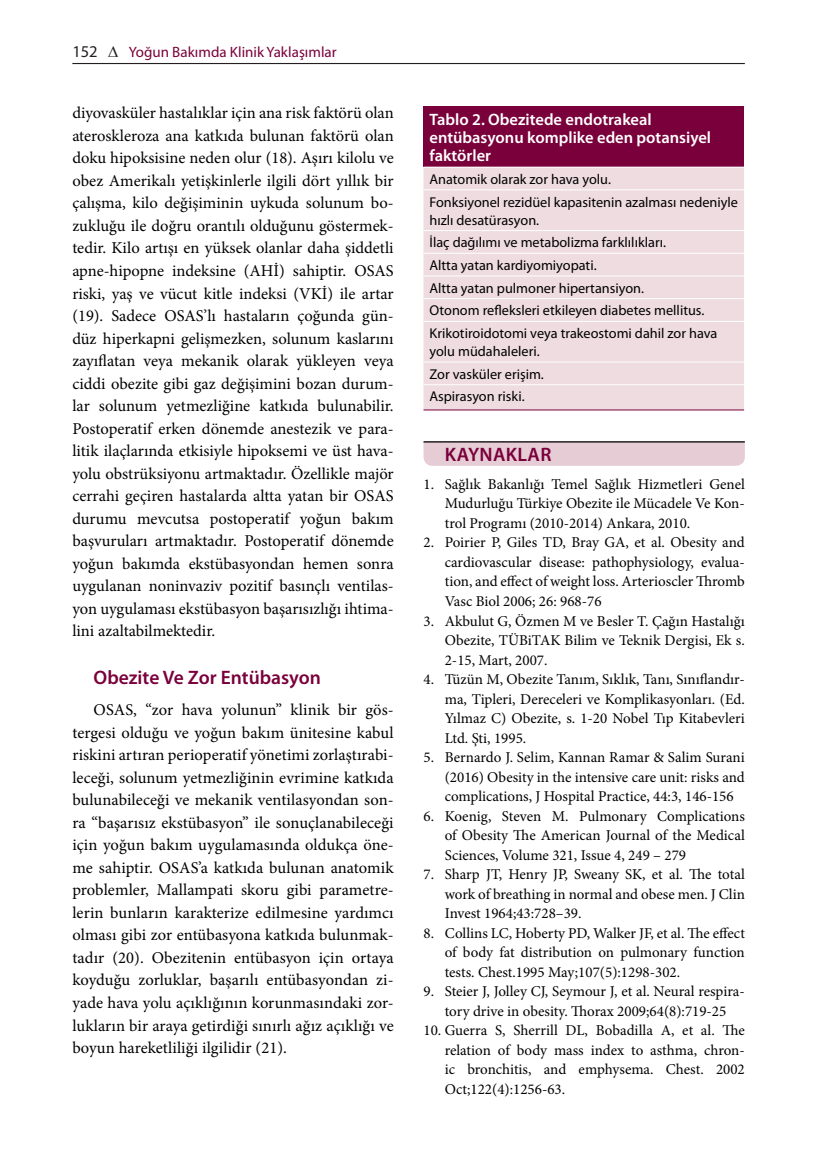
<style>
.page{position:relative;width:830px;height:1170px;background:#fff}
.page>*{position:absolute;margin:0;border:0;box-sizing:border-box;transform-origin:0 0}
.t1{font:600 19.5px "Myriad Pro";color:#7a003b}
.t2{font:600 19.5px "Myriad Pro";letter-spacing:.02em;color:#7a003b}
.t3{font:16.5px/22.5px "Minion Pro";letter-spacing:.005em;color:#000001;text-align:justify}
.t4{font:600 16.5px/18px "Myriad Pro";color:#fff}
.t5{font:15px/19.5px "Minion Pro";color:#000001;text-align:justify}
.t6{font:15px "Myriad Pro";color:#7a003b}
.t7{font:14.25px/22.6px "Myriad Pro";color:#000001}
.s1{font-size:16.5px;color:#231f20}
.s2{color:#231f20}
</style>
<div class="page">
<hr style="left:72px;top:63px;width:672px;height:1px;background:#231f20">
<svg style="left:423px;top:442px;width:321px;height:24px;background:#e1c8cf"></svg>
<hr style="left:423px;top:441px;width:321px;height:1px;background:#231f20">
<div style="left:423px;top:107px;width:320px;height:60px;background:#7a003b"></div>
<div style="left:423px;top:168px;width:320px;height:241px;background:#eedce1"></div>
<hr style="left:423px;top:106px;width:320px;height:1px;background:#7a003b">
<hr style="left:423px;top:409px;width:320px;height:1px;background:#7a003b">
<hr style="left:423px;top:189px;width:320px;height:1px;background:#fff">
<hr style="left:423px;top:230px;width:320px;height:1px;background:#fff">
<hr style="left:423px;top:253px;width:320px;height:1px;background:#fff">
<hr style="left:423px;top:275px;width:320px;height:1px;background:#fff">
<hr style="left:423px;top:298px;width:320px;height:1px;background:#fff">
<hr style="left:423px;top:321px;width:320px;height:1px;background:#fff">
<hr style="left:423px;top:361px;width:320px;height:1px;background:#fff">
<hr style="left:423px;top:384px;width:320px;height:1px;background:#fff">
<p class="t6" style="left:72px;top:43px;width:266px"><span class="s1">152</span> <span class="s2">∆</span> Yoğun Bakımda Klinik Yaklaşımlar</p>
<p class="t3" style="left:72px;top:102px;width:323px">diyovasküler hastalıklar için ana risk faktörü olan ateroskleroza ana katkıda bulunan faktörü olan doku hipoksisine neden olur (18). Aşırı kilolu ve obez Amerikalı yetişkinlerle ilgili dört yıllık bir çalışma, kilo değişiminin uykuda solunum bo&shy;zukluğu ile doğru orantılı olduğunu göstermek&shy;tedir. Kilo artışı en yüksek olanlar daha şiddetli apne-hipopne indeksine (AHİ) sahiptir. OSAS riski, yaş ve vücut kitle indeksi (VKİ) ile artar (19). Sadece OSAS’lı hastaların çoğunda gün&shy;düz hiperkapni gelişmezken, solunum kaslarını zayıflatan veya mekanik olarak yükleyen veya ciddi obezite gibi gaz değişimini bozan durum&shy;lar solunum yetmezliğine katkıda bulunabilir.<br>Postoperatif erken dönemde anestezik ve para&shy;litik ilaçlarında etkisiyle hipoksemi ve üst hava&shy;yolu obstrüksiyonu artmaktadır. Özellikle majör cerrahi geçiren hastalarda altta yatan bir OSAS durumu mevcutsa postoperatif yoğun bakım başvuruları artmaktadır. Postoperatif dönemde yoğun bakımda ekstübasyondan hemen sonra uygulanan noninvaziv pozitif basınçlı ventilas&shy;yon uygulaması ekstübasyon başarısızlığı ihtima&shy;lini azaltabilmektedir.</p>
<p class="t1" style="left:94px;top:665px;width:229px">Obezite Ve Zor Entübasyon</p>
<p class="t3" style="left:72px;top:698px;width:323px;text-indent:21px">OSAS, “zor hava yolunun” klinik bir gös&shy;tergesi olduğu ve yoğun bakım ünitesine kabul riskini artıran perioperatif yönetimi zorlaştırabi&shy;leceği, solunum yetmezliğinin evrimine katkıda bulunabileceği ve mekanik ventilasyondan son&shy;ra “başarısız ekstübasyon” ile sonuçlanabileceği için yoğun bakım uygulamasında oldukça öne&shy;me sahiptir. OSAS’a katkıda bulunan anatomik problemler, Mallampati skoru gibi parametre&shy;lerin bunların karakterize edilmesine yardımcı olması gibi zor entübasyona katkıda bulunmak&shy;tadır (20). Obezitenin entübasyon için ortaya koyduğu zorluklar, başarılı entübasyondan zi&shy;yade hava yolu açıklığının korunmasındaki zor&shy;lukların bir araya getirdiği sınırlı ağız açıklığı ve boyun hareketliliği ilgilidir (21).</p>
<p class="t4" style="left:429px;top:110px;width:283px">Tablo 2. Obezitede endotrakeal entübasyonu komplike eden potansiyel faktörler</p>
<p class="t7" style="left:429px;top:167px;width:310px">Anatomik olarak zor hava yolu.<br>Fonksiyonel rezidüel kapasitenin azalması nedeniyle</p>
<p class="t7" style="left:429px;top:208px;width:289px">hızlı desatürasyon.<br>İlaç dağılımı ve metabolizma farklılıkları.<br>Altta yatan kardiyomiyopati.<br>Altta yatan pulmoner hipertansiyon.<br>Otonom refleksleri etkileyen diabetes mellitus.<br>Krikotiroidotomi veya trakeostomi dahil zor hava</p>
<p class="t7" style="left:429px;top:340px;width:116px">yolu müdahaleleri.<br>Zor vasküler erişim.<br>Aspirasyon riski.</p>
<p class="t2" style="left:445px;top:442px;width:108px">KAYNAKLAR</p>
<p class="t5" style="left:444px;top:474px;width:301px;text-indent:-21px">1. Sağlık Bakanlığı Temel Sağlık Hizmetleri Genel Mudurluğu Türkiye Obezite ile Mücadele Ve Kon&shy;trol Programı (2010-2014) Ankara, 2010.</p>
<p class="t5" style="left:444px;top:533px;width:301px;text-indent:-21px">2. Poirier P, Giles TD, Bray GA, et al. Obesity and cardiovascular disease: pathophysiology, evalua&shy;tion, and effect of weight loss. Arterioscler Thromb Vasc Biol 2006; 26: 968-76</p>
<p class="t5" style="left:444px;top:611px;width:301px;text-indent:-21px">3. Akbulut G, Özmen M ve Besler T. Çağın Hastalığı Obezite, TÜBiTAK Bilim ve Teknik Dergisi, Ek s.<br>2-15, Mart, 2007.</p>
<p class="t5" style="left:444px;top:669px;width:301px;text-indent:-21px">4. Tüzün M, Obezite Tanım, Sıklık, Tanı, Sınıflandır&shy;ma, Tipleri, Dereceleri ve Komplikasyonları. (Ed.<br>Yılmaz C) Obezite, s. 1-20 Nobel Tıp Kitabevleri Ltd. Şti, 1995.</p>
<p class="t5" style="left:444px;top:747px;width:301px;text-indent:-21px">5. Bernardo J. Selim, Kannan Ramar &amp; Salim Surani (2016) Obesity in the intensive care unit: risks and complications, J Hospital Practice, 44:3, 146-156</p>
<p class="t5" style="left:444px;top:806px;width:301px;text-indent:-21px">6. Koenig, Steven M. Pulmonary Complications of Obesity The American Journal of the Medical Sciences, Volume 321, Issue 4, 249 – 279</p>
<p class="t5" style="left:444px;top:864px;width:301px;text-indent:-21px">7. Sharp JT, Henry JP, Sweany SK, et al. The total work of breathing in normal and obese men. J Clin Invest 1964;43:728–39.</p>
<p class="t5" style="left:444px;top:923px;width:301px;text-indent:-21px">8. Collins LC, Hoberty PD, Walker JF, et al. The effect of body fat distribution on pulmonary function tests. Chest.1995 May;107(5):1298-302.</p>
<p class="t5" style="left:423px;top:981px;width:323px;text-align:center">9. Steier J, Jolley CJ, Seymour J, et al. Neural respira&shy;tory drive in obesity. Thorax 2009;64(8):719-25</p>
<p class="t5" style="left:444px;top:1020px;width:301px;text-indent:-21px">10. Guerra S, Sherrill DL, Bobadilla A, et al. The relation of body mass index to asthma, chron&shy;ic bronchitis, and emphysema. Chest. 2002<br>Oct;122(4):1256-63.</p>
</div>
